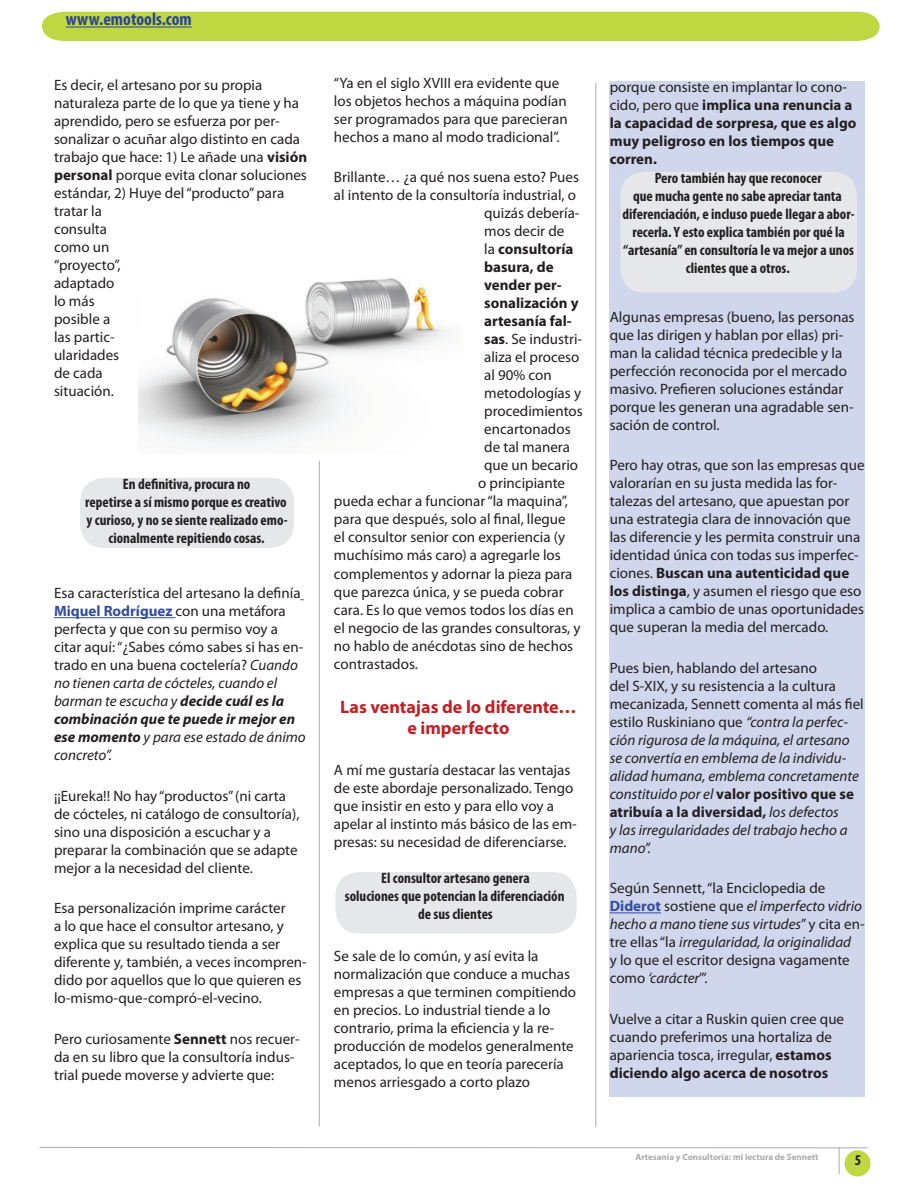
<style>
.page{position:relative;width:919px;height:1191px;background:#fff}
.page>*{position:absolute;margin:0;border:0;box-sizing:border-box;transform-origin:0 0}
.t1{font:700 18px/21.6px "Myriad Pro";color:#c02025;text-align:center}
.t2{font:700 condensed 18px "Myriad Pro";color:#2b429b}
.t3{font:15px/18px "Myriad Pro";color:#231f20}
.t4{font:700 condensed 15px/18px "Myriad Pro";color:#231f20;text-align:center}
.t5{font:italic 15px/18px "Myriad Pro";color:#231f20}
.t6{font:700 15px/18px "Myriad Pro";color:#231f20}
.t7{font:700 9px "Myriad Pro";color:#adacad}
.s1{font-weight:700}
.s2{font-weight:700;color:#334ca0}
.s3{font-style:italic}
.s4{font-weight:700;font-style:italic}
.s5{font-weight:400}
.s6{font-style:normal}
.s7{font-weight:700;font-style:normal}
</style>
<div class="page">
<div style="left:609px;top:81px;width:255px;height:1015px;background:#d0d6ec"></div>
<hr style="left:609px;top:912px;width:52px;height:1px;background:#334ca0">
<hr style="left:54px;top:617px;width:121px;height:1px;background:#334ca0">
<hr style="left:319px;top:461px;width:1px;height:665px;background:#adacad">
<hr style="left:595px;top:83px;width:1px;height:1044px;background:#adacad">
<div style="left:41px;top:11px;width:839px;height:30px;background:#bfd741"></div>
<img style="left:138px;top:278px;width:314px;height:170px">
<div style="left:335px;top:872px;width:241px;height:61px;background:#e6e7e9;border-radius:24px"></div>
<div style="left:620px;top:172px;width:236px;height:121px;background:#e6e7e9;border-radius:24px"></div>
<div style="left:80px;top:478px;width:214px;height:70px;background:#e6e7e9;border-radius:24px"></div>
<div style="left:845px;top:1151px;width:24px;height:24px;background:#bfd741;border-radius:50%"></div>
<div style="left:844px;top:1150px;width:26px;height:26px;border:2px solid #bfd741;border-radius:50%"></div>
<hr style="left:39px;top:1147px;width:828px;height:1px;background:#adacad">
<svg style="left:838px;top:1147px;width:1px;height:27px"></svg>
<p class="t2" style="left:66px;top:8px;width:127px">www.emotools.com</p>
<p class="t3" style="left:54px;top:75px;width:255px">Es decir, el artesano por su propia naturaleza parte de lo que ya tiene y ha aprendido, pero se esfuerza por per&shy;sonalizar o acuñar algo distinto en cada trabajo que hace: 1) Le añade una <span class="s1">visión personal</span> porque evita clonar soluciones estándar, 2) Huye del “producto” para tratar la<br>consulta<br>como un<br>“proyecto”,<br>adaptado<br>lo más<br>posible a<br>las partic-<br>ularidades<br>de cada<br>situación.</p>
<p class="t4" style="left:85px;top:475px;width:204px">En definitiva, procura no<br>repetirse a sí mismo porque es creativo y curioso, y no se siente realizado emo&shy;cionalmente repitiendo cosas.</p>
<p class="t3" style="left:54px;top:584px;width:253px">Esa característica del artesano la definía <span class="s2">Miquel Rodríguez</span> con una metáfora perfecta y que con su permiso voy a citar aquí: “¿Sabes cómo sabes si has en&shy;trado en una buena coctelería? <span class="s3">Cuando no tienen carta de cócteles, cuando el barman te escucha y</span> <span class="s4">decide cuál es la combinación que te puede ir mejor en ese momento</span> <span class="s3">y para ese estado de ánimo concreto”.</span></p>
<p class="t3" style="left:54px;top:786px;width:247px">¡¡Eureka!! No hay “productos” (ni carta de cócteles, ni catálogo de consultoría), sino una disposición a escuchar y a preparar la combinación que se adapte mejor a la necesidad del cliente.</p>
<p class="t3" style="left:54px;top:899px;width:254px">Esa personalización imprime carácter<br>a lo que hace el consultor artesano, y explica que su resultado tienda a ser diferente y, también, a veces incompren&shy;dido por aquellos que lo que quieren es lo-mismo-que-compró-el-vecino.</p>
<p class="t3" style="left:54px;top:1029px;width:247px">Pero curiosamente <span class="s1">Sennett</span> nos recuer&shy;da en su libro que la consultoría indus&shy;trial puede moverse y advierte que:</p>
<p class="t3" style="left:334px;top:74px;width:235px">“Ya en el siglo XVIII era evidente que los objetos hechos a máquina podían ser programados para que parecieran hechos a mano al modo tradicional”.</p>
<p class="t3" style="left:334px;top:168px;width:246px">Brillante… ¿a qué nos suena esto? Pues</p>
<p class="t3" style="left:334px;top:186px;width:243px">al intento de la consultoría industrial, o</p>
<p class="t3" style="left:484px;top:204px;width:97px">quizás debería-</p>
<p class="t3" style="left:484px;top:222px;width:82px">mos decir de</p>
<p class="t6" style="left:484px;top:240px;width:91px"><span class="s5">la</span> consultoría</p>
<p class="t6" style="left:484px;top:258px;width:71px">basura, de</p>
<p class="t6" style="left:484px;top:276px;width:79px">vender per-</p>
<p class="t6" style="left:484px;top:294px;width:96px">sonalización y</p>
<p class="t6" style="left:484px;top:312px;width:89px">artesanía fal-</p>
<p class="t3" style="left:484px;top:330px;width:99px"><span class="s1">sas</span>. Se industri-</p>
<p class="t3" style="left:484px;top:348px;width:97px">aliza el proceso</p>
<p class="t3" style="left:484px;top:366px;width:69px">al 90% con</p>
<p class="t3" style="left:484px;top:384px;width:98px">metodologías y</p>
<p class="t3" style="left:484px;top:402px;width:100px">procedimientos</p>
<p class="t3" style="left:484px;top:420px;width:88px">encartonados</p>
<p class="t3" style="left:484px;top:438px;width:87px">de tal manera</p>
<p class="t3" style="left:484px;top:456px;width:95px">que un becario</p>
<p class="t3" style="left:478px;top:474px;width:88px">o principiante</p>
<p class="t3" style="left:334px;top:492px;width:235px">pueda echar a funcionar “la maquina”,</p>
<p class="t3" style="left:334px;top:510px;width:233px">para que después, solo al final, llegue</p>
<p class="t3" style="left:334px;top:528px;width:233px">el consultor senior con experiencia (y</p>
<p class="t3" style="left:334px;top:546px;width:228px">muchísimo más caro) a agregarle los</p>
<p class="t3" style="left:334px;top:564px;width:240px">complementos y adornar la pieza para</p>
<p class="t3" style="left:334px;top:582px;width:231px">que parezca única, y se pueda cobrar</p>
<p class="t3" style="left:334px;top:600px;width:241px">cara. Es lo que vemos todos los días en</p>
<p class="t3" style="left:334px;top:618px;width:248px">el negocio de las grandes consultoras, y</p>
<p class="t3" style="left:334px;top:636px;width:241px">no hablo de anécdotas sino de hechos</p>
<p class="t3" style="left:334px;top:654px;width:85px">contrastados.</p>
<p class="t1" style="left:340px;top:695px;width:238px">Las ventajas de lo diferente… e imperfecto</p>
<p class="t3" style="left:334px;top:760px;width:244px">A mí me gustaría destacar las ventajas de este abordaje personalizado. Tengo que insistir en esto y para ello voy a apelar al instinto más básico de las em&shy;presas: su necesidad de diferenciarse.</p>
<p class="t4" style="left:345px;top:869px;width:221px">El consultor artesano genera<br>soluciones que potencian la diferenciación de sus clientes</p>
<p class="t3" style="left:334px;top:946px;width:244px">Se sale de lo común, y así evita la normalización que conduce a muchas empresas a que terminen compitiendo en precios. Lo industrial tiende a lo contrario, prima la eficiencia y la re&shy;producción de modelos generalmente aceptados, lo que en teoría parecería menos arriesgado a corto plazo</p>
<p class="t6" style="left:609px;top:77px;width:248px"><span class="s5">porque consiste en implantar lo cono&shy;cido, pero que</span> implica una renuncia a la capacidad de sorpresa, que es algo muy peligroso en los tiempos que corren.</p>
<p class="t4" style="left:622px;top:169px;width:234px">Pero también hay que reconocer<br>que mucha gente no sabe apreciar tanta diferenciación, e incluso puede llegar a abor&shy;recerla. Y esto explica también por qué la “artesanía” en consultoría le va mejor a unos clientes que a otros.</p>
<p class="t3" style="left:609px;top:307px;width:246px">Algunas empresas (bueno, las personas que las dirigen y hablan por ellas) pri&shy;man la calidad técnica predecible y la perfección reconocida por el mercado masivo. Prefieren soluciones estándar porque les generan una agradable sen&shy;sación de control.</p>
<p class="t3" style="left:609px;top:456px;width:256px">Pero hay otras, que son las empresas que valorarían en su justa medida las for&shy;talezas del artesano, que apuestan por una estrategia clara de innovación que las diferencie y les permita construir una identidad única con todas sus imperfec&shy;ciones. <span class="s1">Buscan una autenticidad que los distinga</span>, y asumen el riesgo que eso implica a cambio de unas oportunidades que superan la media del mercado.</p>
<p class="t5" style="left:609px;top:658px;width:255px"><span class="s6">Pues bien, hablando del artesano<br>del S-XIX, y su resistencia a la cultura mecanizada, Sennett comenta al más fiel estilo Ruskiniano que</span> “contra la perfec&shy;ción rigurosa de la máquina, el artesano se convertía en emblema de la individu&shy;alidad humana, emblema concretamente constituido por el <span class="s7">valor positivo que se atribuía a la diversidad,</span> los defectos<br>y las irregularidades del trabajo hecho a mano”.</p>
<p class="t3" style="left:609px;top:879px;width:256px">Según Sennett, “la Enciclopedia de <span class="s2">Diderot</span> sostiene que <span class="s3">el imperfecto vidrio hecho a mano tiene sus virtudes</span>” y cita en&shy;tre ellas “la <span class="s3">irregularidad, la originalidad<br></span>y lo que el escritor designa vagamente como <span class="s3">‘carácter</span>’”.</p>
<p class="t3" style="left:609px;top:1009px;width:236px">Vuelve a citar a Ruskin quien cree que cuando preferimos una hortaliza de apariencia tosca, irregular, <span class="s1">estamos diciendo algo acerca de nosotros</span></p>
<p class="t7" style="left:635px;top:1151px;width:184px">Artesanía y Consultoría: mi lectura de Sennett</p>
<p class="t4" style="left:854px;top:1150px;width:8px">5</p>
</div>
